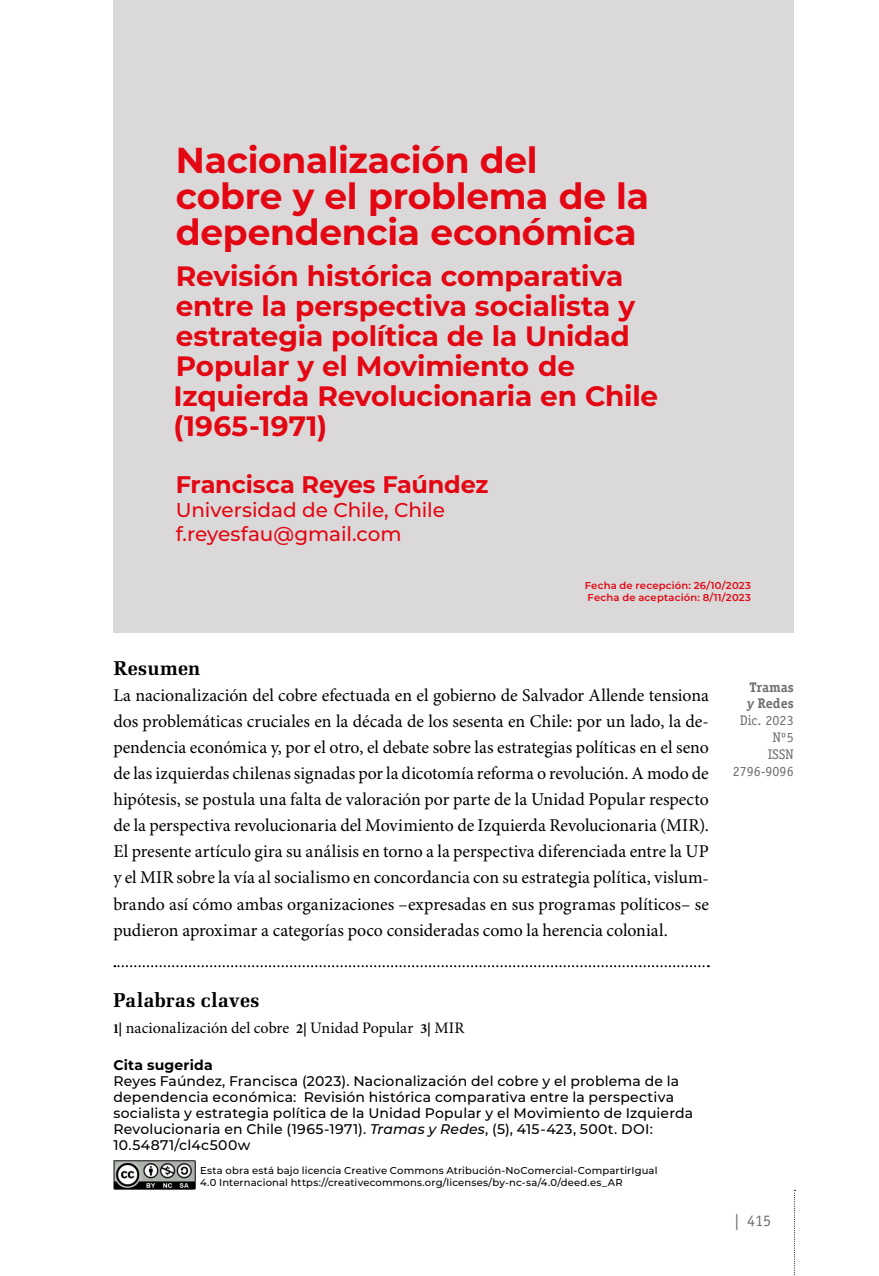
<style>
.page{position:relative;width:879px;height:1276px;background:#fff}
.page>*{position:absolute;margin:0;border:0;box-sizing:border-box;transform-origin:0 0}
.t1{font:700 36px/36px "Montserrat";letter-spacing:-.005em;color:#e30613}
.t2{font:700 28px/30px "Montserrat";letter-spacing:-.005em;color:#e30613}
.t3{font:700 24px "Montserrat";letter-spacing:-.01em;color:#e30613}
.t4{font:500 20px/24px "Montserrat";letter-spacing:-.005em;color:#e30613}
.t5{font:700 20px "Melior LT Std";letter-spacing:.005em;color:#000}
.t6{font:18px/26px "Minion Pro";color:#000;text-align:justify}
.t7{font:16px "Minion Pro";color:#000}
.t8{font:16px "Officina Serif Std";color:#706f6f}
.t9{font:500 14px/16px "Montserrat";letter-spacing:.01em;color:#000}
.t10{font:14px/16.8px "Officina Serif Std";color:#706f6f;text-align:right}
.t11{font:700 14px "Montserrat";letter-spacing:.015em;color:#000}
.t12{font:500 10px/12px "Montserrat";letter-spacing:.015em;color:#000}
.t13{font:600 10px/12px "Montserrat";letter-spacing:.02em;color:#e30613}
.s1{font-weight:700;font-size:14px}
.s2{font-style:italic}
.s3{font-weight:700}
.s4{font-weight:700;font-style:italic}
</style>
<div class="page">
<hr style="left:0;top:0;width:1px;height:1276px;background:#dad8d8">
<div style="left:113px;top:0;width:680px;height:632px;background:#dad8d8"></div>
<svg style="left:794px;top:1189px;width:1px;height:86px"></svg>
<img style="left:113px;top:1160px;width:83px;height:29px">
<svg style="left:114px;top:965px;width:595px;height:2px"></svg>
<h1 class="t1" style="left:176px;top:140px;width:475px">Nacionalización del cobre y el problema de la dependencia económica</h1>
<h2 class="t2" style="left:176px;top:260px;width:461px">Revisión histórica comparativa entre la perspectiva socialista y estrategia política de la Unidad<br>Popular y el Movimiento de</h2>
<h2 class="t2" style="left:173px;top:380px;width:486px">Izquierda Revolucionaria en Chile (1965-1971)</h2>
<h3 class="t3" style="left:176px;top:467px;width:314px">Francisca Reyes Faúndez</h3>
<p class="t4" style="left:176px;top:497px;width:271px">Universidad de Chile, Chile f.reyesfau@gmail.com</p>
<p class="t13" style="left:585px;top:579px;width:168px">Fecha de recepción: 26/10/2023<br>Fecha de aceptación: 8/11/2023</p>
<p class="t5" style="left:113px;top:656px;width:88px">Resumen</p>
<p class="t6" style="left:113px;top:683px;width:597px">La nacionalización del cobre efectuada en el gobierno de Salvador Allende tensiona dos problemáticas cruciales en la década de los sesenta en Chile: por un lado, la de&shy;pendencia económica y, por el otro, el debate sobre las estrategias políticas en el seno de las izquierdas chilenas signadas por la dicotomía reforma o revolución. A modo de hipótesis, se postula una falta de valoración por parte de la Unidad Popular respecto de la perspectiva revolucionaria del Movimiento de Izquierda Revolucionaria (MIR).<br>El presente artículo gira su análisis en torno a la perspectiva diferenciada entre la UP y el MIR sobre la vía al socialismo en concordancia con su estrategia política, vislum&shy;brando así cómo ambas organizaciones –expresadas en sus programas políticos– se pudieron aproximar a categorías poco consideradas como la herencia colonial.</p>
<p class="t5" style="left:113px;top:988px;width:147px">Palabras claves</p>
<p class="t7" style="left:113px;top:1018px;width:352px"><span class="s1">1|</span> nacionalización del cobre <span class="s1">2|</span> Unidad Popular <span class="s1">3|</span> MIR</p>
<p class="t11" style="left:113px;top:1054px;width:101px">Cita sugerida</p>
<p class="t9" style="left:113px;top:1072px;width:581px">Reyes Faúndez, Francisca (2023). Nacionalización del cobre y el problema de la dependencia económica: Revisión histórica comparativa entre la perspectiva socialista y estrategia política de la Unidad Popular y el Movimiento de Izquierda Revolucionaria en Chile (1965-1971). <span class="s2">Tramas y Redes</span>, (5), 415-423, 500t. DOI:<br>10.54871/cl4c500w</p>
<p class="t12" style="left:200px;top:1163px;width:459px">Esta obra está bajo licencia Creative Commons Atribución-NoComercial-CompartirIgual<br>4.0 Internacional https://creativecommons.org/licenses/by-nc-sa/4.0/deed.es_AR</p>
<p class="t10" style="left:733px;top:678px;width:62px"><span class="s3">Tramas<br></span><span class="s4">y</span> <span class="s3">Redes<br></span>Dic. 2023<br>Nº5<br>ISSN<br>2796-9096</p>
<p class="t8" style="left:734px;top:1210px;width:38px">| 415</p>
</div>
